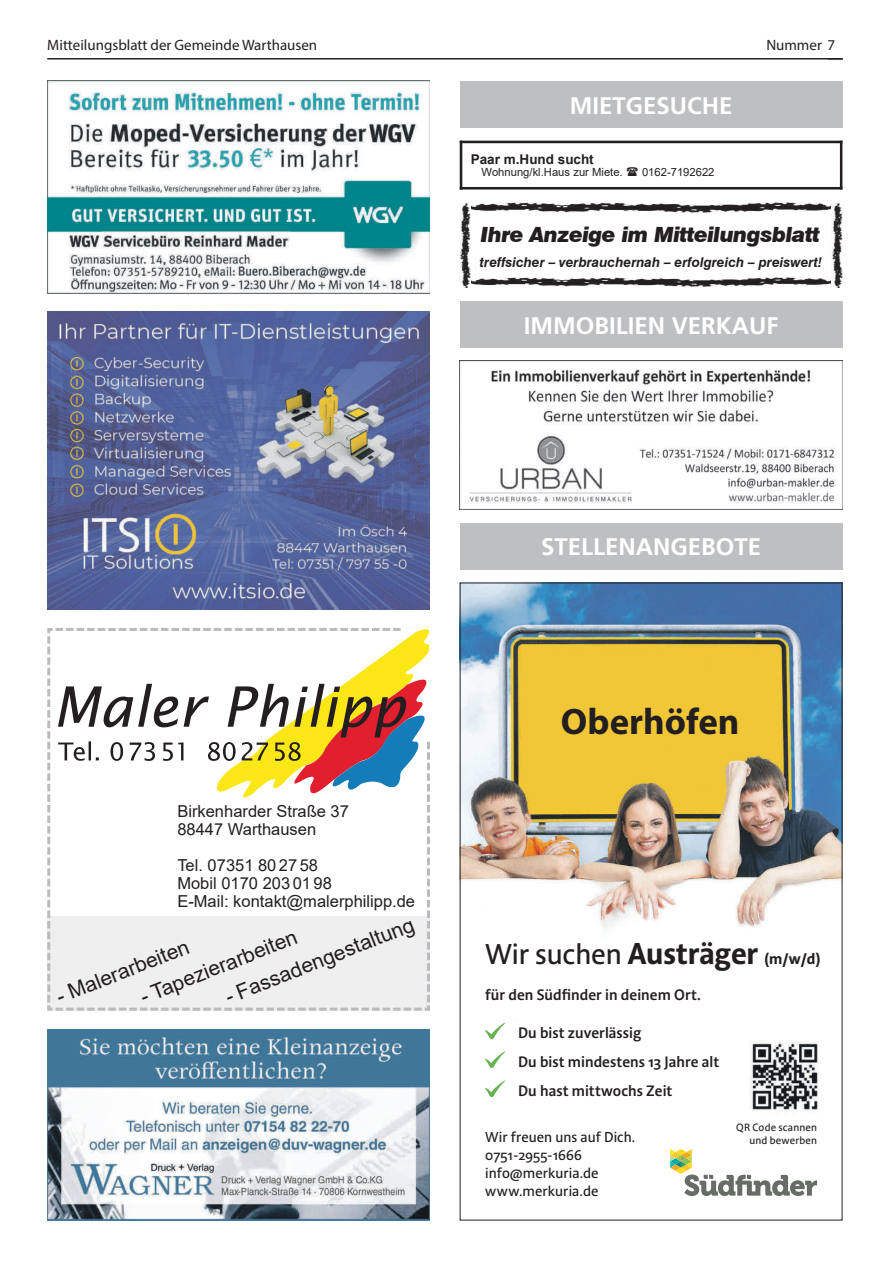
<style>
.page{position:relative;width:893px;height:1263px;background:#fff}
.page>*{position:absolute;margin:0;border:0;box-sizing:border-box;transform-origin:0 0}
.t1{font:700 36.9px "Myriad Pro";color:#231f20}
.t2{font:500 28.5px "Acorde";letter-spacing:-.005em;color:#231f20}
.t3{font:700 24px "Frutiger LT Std";color:#fff}
.t4{font:700 24px "Frutiger";color:#fff}
.t5{font:21px "Arial";color:#231f20}
.t6{font:italic 900 21px "Swiss 721 BT";letter-spacing:-.025em;color:#231f20}
.t7{font:16.5px/18px "Arial";color:#231f20}
.t8{font:600 15px/28.8px "Acorde";letter-spacing:.005em;color:#231f20}
.t9{font:15px "Myriad Pro";color:#231f20}
.t10{font:500 14.25px/18px "Acorde";letter-spacing:.005em;color:#231f20}
.t11{font:italic 700 13.5px "Swiss 721 BT";color:#231f20}
.t12{font:700 13.5px "Arial";color:#231f20}
.t13{font:11.25px "Arial";color:#231f20}
.t14{font:500 10.5px/12.8px "Acorde";letter-spacing:.015em;color:#231f20;text-align:right}
.s1{font-weight:700;font-size:30px}
.s2{font-weight:700;font-size:15px}
</style>
<div class="page">
<hr style="left:47px;top:58px;width:795px;height:2px;background:#231f20">
<svg style="left:828px;top:58px;width:15px;height:2px"></svg>
<div style="left:460px;top:81px;width:382px;height:47px;background:#bebfc1"></div>
<img style="left:460px;top:361px;width:382px;height:148px">
<svg style="left:47px;top:628px;width:383px;height:383px"></svg>
<img style="left:47px;top:312px;width:383px;height:297px">
<img style="left:47px;top:81px;width:383px;height:212px">
<img style="left:462px;top:585px;width:378px;height:344px">
<svg style="left:670px;top:1149px;width:147px;height:47px"></svg>
<img style="left:749px;top:1040px;width:70px;height:71px">
<svg style="left:485px;top:1022px;width:20px;height:18px"></svg>
<svg style="left:485px;top:1051px;width:20px;height:17px"></svg>
<svg style="left:485px;top:1080px;width:20px;height:17px"></svg>
<hr style="left:460px;top:187px;width:382px;height:3px;background:#231f20">
<hr style="left:840px;top:141px;width:2px;height:49px;background:#231f20">
<hr style="left:460px;top:141px;width:382px;height:2px;background:#231f20">
<hr style="left:460px;top:141px;width:2px;height:49px;background:#231f20">
<div style="left:460px;top:523px;width:382px;height:46px;background:#bebfc1"></div>
<div style="left:460px;top:301px;width:382px;height:47px;background:#bebfc1"></div>
<img style="left:471px;top:203px;width:360px;height:10px">
<img style="left:470px;top:277px;width:361px;height:10px">
<img style="left:460px;top:203px;width:10px;height:85px">
<img style="left:831px;top:203px;width:11px;height:85px">
<img style="left:47px;top:1029px;width:383px;height:191px">
<p class="t9" style="left:47px;top:35px;width:272px">Mitteilungsblatt der Gemeinde Warthausen</p>
<p class="t9" style="left:766px;top:35px;width:70px">Nummer 7</p>
<h3 class="t3" style="left:570px;top:91px;width:164px">MIETGESUCHE</h3>
<p class="t12" style="left:471px;top:150px;width:124px">Paar m.Hund sucht</p>
<p class="t13" style="left:481px;top:164px;width:143px">Wohnung/kl.Haus zur Miete.</p>
<p class="t13" style="left:642px;top:164px;width:74px">0162-7192622</p>
<p class="t6" style="left:480px;top:221px;width:341px">Ihre Anzeige im Mitteilungsblatt</p>
<p class="t11" style="left:480px;top:254px;width:344px">treffsicher – verbrauchernah – erfolgreich – preiswert!</p>
<h3 class="t3" style="left:524px;top:311px;width:256px">IMMOBILIEN VERKAUF</h3>
<h3 class="t4" style="left:541px;top:533px;width:222px">STELLENANGEBOTE</h3>
<p class="t7" style="left:177px;top:802px;width:173px">Birkenharder Straße 37<br>88447 Warthausen</p>
<p class="t7" style="left:177px;top:856px;width:239px">Tel. 07351 80 27 58<br>Mobil 0170 203 01 98<br>E-Mail: kontakt@malerphilipp.de</p>
<p class="t5" style="left:52px;top:984px;width:143px;rotate:-22deg">- Malerarbeiten</p>
<p class="t5" style="left:221px;top:984px;width:203px;rotate:-22deg">- Fassadengestaltung</p>
<p class="t5" style="left:136px;top:984px;width:168px;rotate:-22deg">- Tapezierarbeiten</p>
<h1 class="t1" style="left:561px;top:698px;width:180px">Oberhöfen</h1>
<h2 class="t2" style="left:485px;top:937px;width:337px">Wir suchen <span class="s1">Austräger</span> <span class="s2">(m/w/d)</span></h2>
<p class="t8" style="left:485px;top:981px;width:217px">für den Südfinder in deinem Ort.</p>
<p class="t8" style="left:518px;top:1019px;width:203px">Du bist zuverlässig<br>Du bist mindestens 13 Jahre alt<br>Du hast mittwochs Zeit</p>
<p class="t10" style="left:485px;top:1129px;width:152px">Wir freuen uns auf Dich.<br>0751-2955-1666 info@merkuria.de www.merkuria.de</p>
<p class="t14" style="left:736px;top:1121px;width:82px">QR Code scannen und bewerben</p>
</div>
